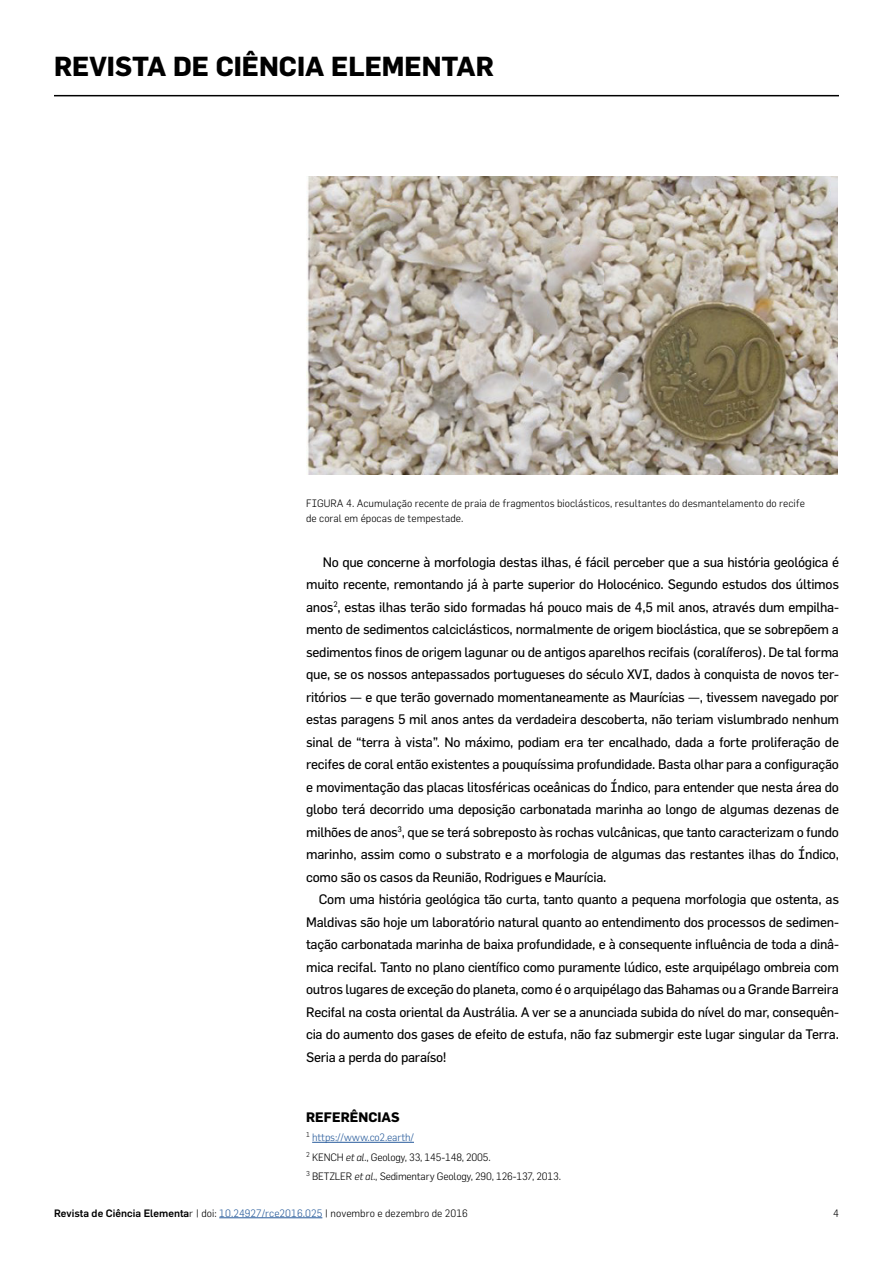
<style>
.page{position:relative;width:893px;height:1263px;background:#fff}
.page>*{position:absolute;margin:0;border:0;box-sizing:border-box;transform-origin:0 0}
.t1{font:700 27px "Flama";color:#000}
.t2{font:13.5px/22.5px "Flama";letter-spacing:-.02em;color:#000;text-align:justify}
.t3{font:700 13.5px "Flama";color:#000}
.t4{font:300 10.5px/15px "Flama";color:#000}
.t5{font:300 10.5px/19.5px "Flama";letter-spacing:-.02em;color:#000}
.s1{color:#275b9b}
.s2{font-style:italic}
.s3{font-weight:500}
</style>
<div class="page">
<hr style="left:54px;top:95px;width:785px;height:1px;background:#000">
<hr style="left:219px;top:1217px;width:103px;height:1px;background:#275b9b">
<hr style="left:312px;top:1142px;width:102px;height:1px;background:#275b9b">
<img style="left:306px;top:177px;width:532px;height:297px">
<h1 class="t1" style="left:54px;top:50px;width:441px">REVISTA DE CIÊNCIA ELEMENTAR</h1>
<p class="t4" style="left:306px;top:495px;width:500px">FIGURA 4. Acumulação recente de praia de fragmentos bioclásticos, resultantes do desmantelamento do recife de coral em épocas de tempestade.</p>
<p class="t2" style="left:306px;top:550px;width:534px;text-indent:17px">No que concerne à morfologia destas ilhas, é fácil perceber que a sua história geológica é muito recente, remontando já à parte superior do Holocénico. Segundo estudos dos últimos anos<sup>2</sup>, estas ilhas terão sido formadas há pouco mais de 4,5 mil anos, através dum empilha&shy;mento de sedimentos calciclásticos, normalmente de origem bioclástica, que se sobrepõem a sedimentos finos de origem lagunar ou de antigos aparelhos recifais (coralíferos). De tal forma que, se os nossos antepassados portugueses do século XVI, dados à conquista de novos ter&shy;ritórios — e que terão governado momentaneamente as Maurícias —, tivessem navegado por estas paragens 5 mil anos antes da verdadeira descoberta, não teriam vislumbrado nenhum sinal de “terra à vista”. No máximo, podiam era ter encalhado, dada a forte proliferação de recifes de coral então existentes a pouquíssima profundidade. Basta olhar para a configuração e movimentação das placas litosféricas oceânicas do Índico, para entender que nesta área do globo terá decorrido uma deposição carbonatada marinha ao longo de algumas dezenas de milhões de anos<sup>3</sup>, que se terá sobreposto às rochas vulcânicas, que tanto caracterizam o fundo marinho, assim como o substrato e a morfologia de algumas das restantes ilhas do Índico, como são os casos da Reunião, Rodrigues e Maurícia.</p>
<p class="t2" style="left:306px;top:888px;width:534px;text-indent:13px">Com uma história geológica tão curta, tanto quanto a pequena morfologia que ostenta, as Maldivas são hoje um laboratório natural quanto ao entendimento dos processos de sedimen&shy;tação carbonatada marinha de baixa profundidade, e à consequente influência de toda a dinâ&shy;mica recifal. Tanto no plano científico como puramente lúdico, este arquipélago ombreia com outros lugares de exceção do planeta, como é o arquipélago das Bahamas ou a Grande Barreira Recifal na costa oriental da Austrália. A ver se a anunciada subida do nível do mar, consequên&shy;cia do aumento dos gases de efeito de estufa, não faz submergir este lugar singular da Terra.<br>Seria a perda do paraíso!</p>
<p class="t3" style="left:306px;top:1109px;width:95px">REFERÊNCIAS</p>
<p class="t5" style="left:306px;top:1127px;width:256px"><sup>1</sup> <span class="s1">https://www.co2.earth/<br></span><sup>2</sup> KENCH <span class="s2">et al.</span>, Geology, 33, 145-148, 2005.<br><sup>3</sup> BETZLER <span class="s2">et al</span>., Sedimentary Geology, 290, 126-137, 2013.</p>
<p class="t4" style="left:54px;top:1205px;width:416px"><span class="s3">Revista de Ciência Elementa</span>r | doi: <span class="s1">10.24927/rce2016.025</span> | novembro e dezembro de 2016</p>
<p class="t4" style="left:833px;top:1205px;width:7px">4</p>
</div>
